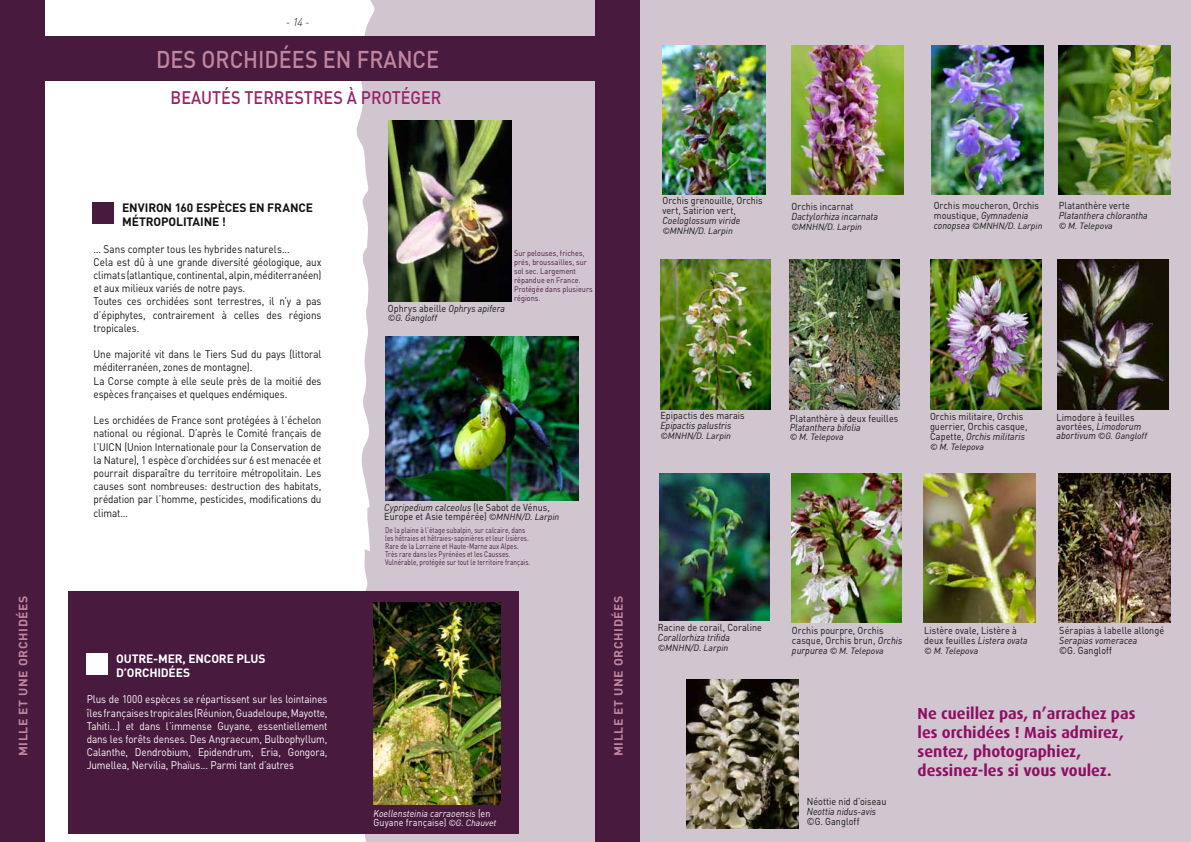
<style>
.page{position:relative;width:1191px;height:842px;background:#fff}
.page>*{position:absolute;margin:0;border:0;box-sizing:border-box;transform-origin:0 0}
.t1{font:500 24px "DIN";color:#c086a0;scale:.9 1}
.t2{font:500 18px "DIN";color:#962267;scale:.9 1}
.t3{font:700 16px/19.2px "Dax";color:#8f0e64}
.t4{font:700 12px/14.4px "DIN";letter-spacing:-.005em;color:#121212}
.t5{font:700 12px "DIN";letter-spacing:.05em;color:#c086a0}
.t6{font:700 12px/14.4px "DIN";letter-spacing:-.015em;color:#fff}
.t7{font:11px/13.2px "DIN";letter-spacing:-.01em;color:#121212;scale:.9 1}
.t8{font:11px/13.2px "DIN";letter-spacing:-.01em;color:#fff;text-align:justify;scale:.9 1}
.t9{font:italic 300 11px "DIN";color:#121212}
.t10{font:10px/10px "DIN";letter-spacing:.005em;color:#121212;scale:.9 1}
.t11{font:italic 10px "DIN";letter-spacing:.005em;color:#121212;scale:.9 1}
.t12{font:italic 10px/9px "DIN";letter-spacing:.005em;color:#fff;scale:.9 1}
.t13{font:italic 9px "DIN";color:#121212}
.t14{font:8px/8px "DIN";letter-spacing:.005em;color:#481a3d;scale:.8 1}
.t15{font:8px/9px "DIN";letter-spacing:.005em;color:#481a3d;scale:.9 1}
.s1{font-style:italic}
.s2{font-size:10px}
.s3{font-style:italic;font-size:9px}
.s4{font-style:normal}
.s5{font-size:9px}
</style>
<div class="page">
<svg style="left:337px;top:0;width:40px;height:842px"></svg>
<div style="left:377px;top:0;width:218px;height:842px;background:#d1c6cf"></div>
<div style="left:68px;top:592px;width:450px;height:242px;background:#481a3d"></div>
<div style="left:636px;top:0;width:555px;height:842px;background:#d1c6cf"></div>
<div style="left:0;top:0;width:45px;height:842px;background:#481a3d"></div>
<div style="left:0;top:36px;width:595px;height:45px;background:#481a3d"></div>
<div style="left:595px;top:0;width:45px;height:842px;background:#481a3d"></div>
<div style="left:92px;top:202px;width:22px;height:22px;background:#481a3d"></div>
<div style="left:86px;top:653px;width:22px;height:22px;background:#fff"></div>
<img style="left:374px;top:602px;width:127px;height:203px">
<img style="left:385px;top:336px;width:193px;height:165px">
<img style="left:389px;top:120px;width:122px;height:181px">
<img style="left:662px;top:46px;width:103px;height:149px">
<img style="left:791px;top:46px;width:112px;height:149px">
<img style="left:660px;top:260px;width:110px;height:149px">
<img style="left:931px;top:46px;width:112px;height:149px">
<img style="left:789px;top:260px;width:111px;height:149px">
<img style="left:1058px;top:46px;width:112px;height:149px">
<img style="left:659px;top:474px;width:110px;height:146px">
<img style="left:930px;top:260px;width:112px;height:149px">
<img style="left:791px;top:474px;width:110px;height:149px">
<img style="left:1057px;top:260px;width:112px;height:149px">
<img style="left:923px;top:474px;width:112px;height:149px">
<img style="left:1058px;top:474px;width:112px;height:149px">
<img style="left:686px;top:680px;width:112px;height:149px">
<p class="t5" style="left:15px;top:756px;width:162px;rotate:-90deg">MILLE ET UNE ORCHIDÉES</p>
<p class="t9" style="left:286px;top:15px;width:25px">- 14 -</p>
<h1 class="t1" style="left:156px;top:44px;width:316px">DES ORCHIDÉES EN FRANCE</h1>
<h2 class="t2" style="left:171px;top:86px;width:302px">BEAUTÉS TERRESTRES À PROTÉGER</h2>
<p class="t4" style="left:122px;top:200px;width:192px">ENVIRON 160 ESPÈCES EN FRANCE<br>MÉTROPOLITAINE !</p>
<p class="t7" style="left:94px;top:242px;width:255px">… Sans compter tous les hybrides naturels...<br>Cela est dû à une grande diversité géologique, aux climats (atlantique, continental, alpin, méditerranéen) et aux milieux variés de notre pays.<br>Toutes ces orchidées sont terrestres, il n’y a pas d’épiphytes, contrairement à celles des régions tropicales.</p>
<p class="t7" style="left:94px;top:347px;width:255px">Une majorité vit dans le Tiers Sud du pays (littoral méditerranéen, zones de montagne).<br>La Corse compte à elle seule près de la moitié des espèces françaises et quelques endémiques.</p>
<p class="t7" style="left:94px;top:413px;width:255px;text-align:justify">Les orchidées de France sont protégées à l’échelon national ou régional. D’après le Comité français de l’UICN (Union Internationale pour la Conservation de la Nature), 1 espèce d’orchidées sur 6 est menacée et pourrait disparaître du territoire métropolitain. Les causes sont nombreuses: destruction des habitats, prédation par l’homme, pesticides, modifications du climat…</p>
<p class="t6" style="left:116px;top:650px;width:151px">OUTRE-MER, ENCORE PLUS<br>D’ORCHIDÉES</p>
<p class="t8" style="left:87px;top:692px;width:269px">Plus de 1000 espèces se répartissent sur les lointaines îles françaises tropicales (Réunion, Guadeloupe, Mayotte, Tahiti…) et dans l’immense Guyane, essentiellement dans les forêts denses. Des Angraecum, Bulbophyllum, Calanthe, Dendrobium, Epidendrum, Eria, Gongora, Jumellea, Nervilia, Phaïus... Parmi tant d’autres</p>
<p class="t10" style="left:388px;top:303px;width:131px">Ophrys abeille <span class="s1">Ophrys apifera</span></p>
<p class="t13" style="left:388px;top:312px;width:51px">©G. Gangloff</p>
<p class="t15" style="left:514px;top:248px;width:89px">Sur pelouses, friches, prés, broussailles, sur sol sec. Largement répandue en France.<br>Protégée dans plusieurs régions.</p>
<p class="t10" style="left:662px;top:196px;width:113px">Orchis grenouille, Orchis vert, Satirion vert,</p>
<p class="t11" style="left:662px;top:214px;width:88px">Coeloglossum viride</p>
<p class="t13" style="left:662px;top:225px;width:72px">©MNHN/D. Larpin</p>
<p class="t10" style="left:791px;top:201px;width:70px">Orchis incarnat</p>
<p class="t11" style="left:791px;top:210px;width:97px">Dactylorhiza incarnata</p>
<p class="t13" style="left:791px;top:221px;width:72px">©MNHN/D. Larpin</p>
<p class="t10" style="left:933px;top:201px;width:119px">Orchis moucheron, Orchis moustique, <span class="s1">Gymnadenia</span></p>
<p class="t13" style="left:933px;top:221px;width:110px"><span class="s2">conopsea</span> ©MNHN/D. Larpin</p>
<p class="t10" style="left:1058px;top:201px;width:81px">Platanthère verte</p>
<p class="t11" style="left:1058px;top:210px;width:100px">Platanthera chlorantha</p>
<p class="t13" style="left:1058px;top:221px;width:55px">© M. Telepova</p>
<p class="t10" style="left:384px;top:503px;width:196px;line-height:9px"><span class="s1">Cypripedium calceolus</span> (le Sabot de Vénus,<br>Europe et Asie tempérée) <span class="s3">©MNHN/D. Larpin</span></p>
<p class="t14" style="left:385px;top:526px;width:183px">De la plaine à l’étage subalpin, sur calcaire, dans les hêtraies et hêtraies-sapinières et leur lisières.<br>Rare de la Lorraine et Haute-Marne aux Alpes.<br>Très rare dans les Pyrénées et les Causses.<br>Vulnérable, protégée sur tout le territoire français.</p>
<p class="t12" style="left:373px;top:808px;width:138px">Koellensteinia carraoensis <span class="s4">(en<br>Guyane française)</span> <span class="s5">©G. Chauvet</span></p>
<p class="t10" style="left:660px;top:410px;width:95px">Epipactis des marais</p>
<p class="t11" style="left:660px;top:419px;width:80px">Epipactis palustris</p>
<p class="t13" style="left:660px;top:430px;width:72px">©MNHN/D. Larpin</p>
<p class="t10" style="left:789px;top:413px;width:122px">Platanthère à deux feuilles</p>
<p class="t11" style="left:789px;top:421px;width:80px">Platanthera bifolia</p>
<p class="t13" style="left:789px;top:431px;width:55px">© M. Telepova</p>
<p class="t10" style="left:930px;top:411px;width:110px">Orchis militaire, Orchis guerrier, Orchis casque,<br>Capette, <span class="s1">Orchis militaris</span></p>
<p class="t13" style="left:930px;top:441px;width:55px">© M. Telepova</p>
<p class="t10" style="left:1056px;top:413px;width:96px;line-height:9px">Limodore à feuilles avortées, <span class="s1">Limodorum</span></p>
<p class="t13" style="left:1056px;top:430px;width:92px"><span class="s2">abortivum</span> ©G. Gangloff</p>
<p class="t5" style="left:610px;top:756px;width:162px;rotate:-90deg">MILLE ET UNE ORCHIDÉES</p>
<p class="t10" style="left:658px;top:623px;width:117px">Racine de corail, Coraline</p>
<p class="t11" style="left:658px;top:631px;width:82px">Corallorhiza trifida</p>
<p class="t13" style="left:658px;top:642px;width:72px">©MNHN/D. Larpin</p>
<p class="t10" style="left:792px;top:625px;width:124px">Orchis pourpre, Orchis casque, Orchis brun, <span class="s1">Orchis</span></p>
<p class="t13" style="left:792px;top:645px;width:93px"><span class="s2">purpurea</span> © M. Telepova</p>
<p class="t10" style="left:924px;top:625px;width:116px">Listère ovale, Listère à deux feuilles <span class="s1">Listera ovata</span></p>
<p class="t13" style="left:924px;top:645px;width:55px">© M. Telepova</p>
<p class="t10" style="left:1059px;top:625px;width:118px">Sérapias à labelle allongé</p>
<p class="t11" style="left:1059px;top:634px;width:88px">Serapias vomeracea</p>
<p class="t10" style="left:1059px;top:645px;width:60px">©G. Gangloff</p>
<p class="t10" style="left:806px;top:796px;width:90px">Néottie nid d’oiseau</p>
<p class="t11" style="left:806px;top:805px;width:79px">Neottia nidus-avis</p>
<p class="t10" style="left:806px;top:816px;width:60px">©G. Gangloff</p>
<h3 class="t3" style="left:917px;top:704px;width:219px">Ne cueillez pas, n’arrachez pas les orchidées ! Mais admirez, sentez, photographiez, dessinez-les si vous voulez.</h3>
</div>
